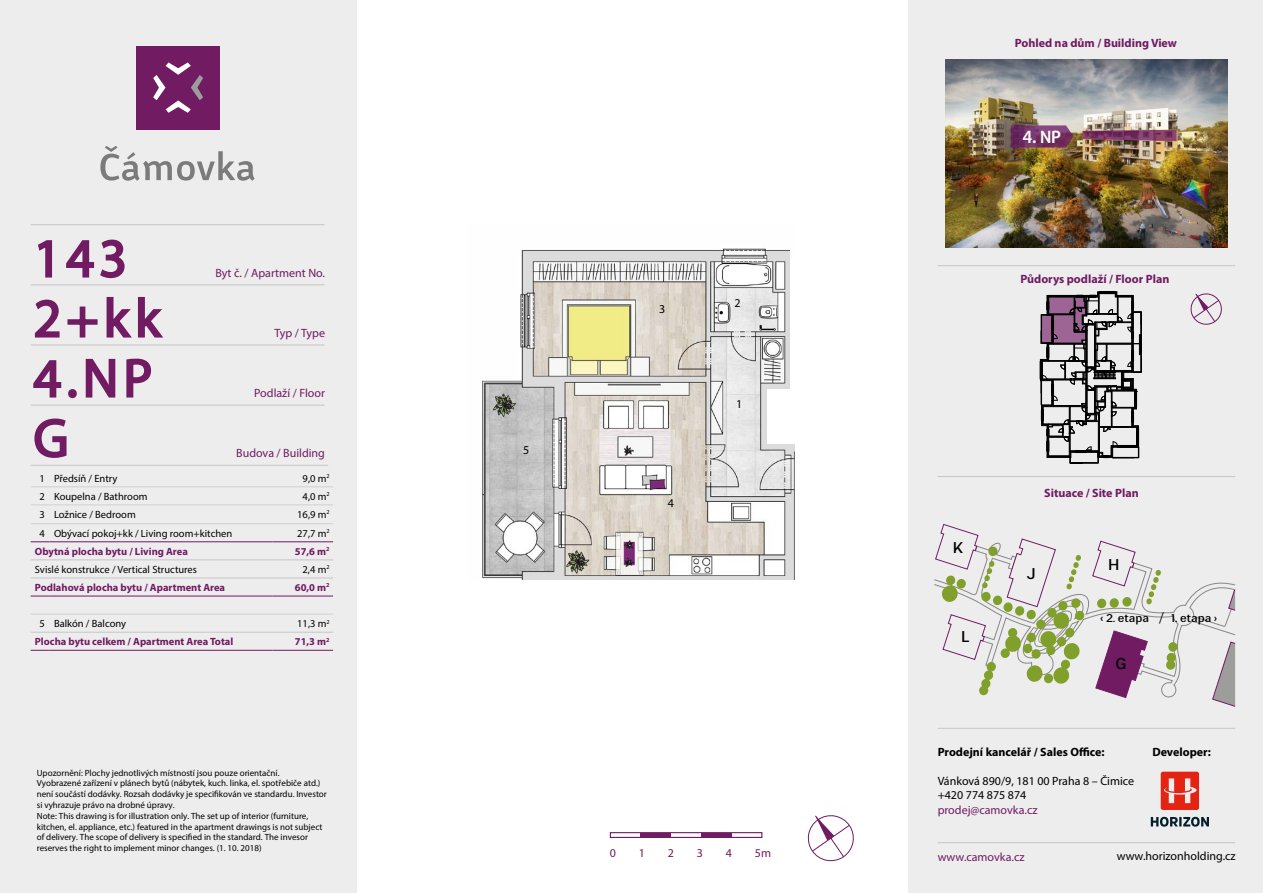
<style>
.page{position:relative;width:1263px;height:893px;background:#fff}
.page>*{position:absolute;margin:0;border:0;box-sizing:border-box;transform-origin:0 0}
.t1{font:54px/60px "Myriad Pro";letter-spacing:.095em;color:#701b62}
.t2{font:700 16.8px "Daxline Pro";color:#fff}
.t3{font:500 16.05px "Caravel";color:#000}
.t4{font:12px "Myriad Pro";color:#701b62}
.t5{font:12px/14.4px "Myriad Pro";color:#000}
.t6{font:700 12px "Myriad Pro";color:#701b62}
.t7{font:700 12px "Myriad Pro";color:#000}
.t8{font:500 12px "Caravel";color:#000}
.t9{font:10.5px "Myriad Pro";color:#000}
.t10{font:700 10.5px "Myriad Pro";color:#701b62}
.t11{font:9px/10.8px "Myriad Pro";color:#000}
</style>
<div class="page">
<img style="left:482px;top:248px;width:312px;height:332px">
<div style="left:767px;top:389px;width:39px;height:54px;background:#fff"></div>
<div style="left:791px;top:251px;width:39px;height:141px;background:#fff"></div>
<div style="left:908px;top:0;width:355px;height:893px;background:#ededed"></div>
<hr style="left:937px;top:476px;width:298px;height:1px;background:#c6c6c6">
<hr style="left:937px;top:728px;width:298px;height:1px;background:#c6c6c6">
<hr style="left:937px;top:842px;width:298px;height:1px;background:#c6c6c6">
<hr style="left:937px;top:265px;width:298px;height:1px;background:#c6c6c6">
<svg style="left:1212px;top:643px;width:24px;height:64px"></svg>
<svg style="left:934px;top:563px;width:301px;height:135px"></svg>
<svg style="left:1146px;top:570px;width:15px;height:35px"></svg>
<svg style="left:1165px;top:642px;width:13px;height:28px"></svg>
<svg style="left:1096px;top:596px;width:36px;height:13px"></svg>
<svg style="left:1228px;top:589px;width:8px;height:22px"></svg>
<svg style="left:1092px;top:540px;width:44px;height:47px"></svg>
<svg style="left:935px;top:523px;width:150px;height:173px"></svg>
<svg style="left:1095px;top:630px;width:53px;height:68px"></svg>
<img style="left:946px;top:60px;width:281px;height:187px">
<div style="left:0;top:0;width:356px;height:893px;background:#ededed"></div>
<svg style="left:100px;top:146px;width:155px;height:35px"></svg>
<div style="left:136px;top:46px;width:84px;height:84px;background:#701b62"></div>
<svg style="left:153px;top:62px;width:50px;height:51px"></svg>
<hr style="left:31px;top:284px;width:293px;height:1px;background:#c6c6c6">
<hr style="left:31px;top:224px;width:293px;height:1px;background:#c6c6c6">
<hr style="left:31px;top:345px;width:293px;height:1px;background:#c6c6c6">
<hr style="left:31px;top:405px;width:293px;height:1px;background:#c6c6c6">
<hr style="left:31px;top:465px;width:297px;height:1px;background:#c6c6c6">
<svg style="left:1151px;top:817px;width:58px;height:10px"></svg>
<svg style="left:1161px;top:772px;width:38px;height:38px"></svg>
<svg style="left:1190px;top:293px;width:32px;height:32px"></svg>
<svg style="left:807px;top:815px;width:47px;height:47px"></svg>
<div style="left:610px;top:832px;width:152px;height:6px;border:1px solid #701b62"></div>
<hr style="left:701px;top:833px;width:31px;height:4px;background:#701b62">
<hr style="left:640px;top:833px;width:31px;height:4px;background:#701b62">
<svg style="left:1040px;top:292px;width:102px;height:172px"></svg>
<svg style="left:38px;top:240px;width:15px;height:38px"></svg>
<svg style="left:66px;top:239px;width:59px;height:40px"></svg>
<svg style="left:34px;top:299px;width:64px;height:39px"></svg>
<svg style="left:106px;top:296px;width:57px;height:42px"></svg>
<svg style="left:33px;top:360px;width:29px;height:38px"></svg>
<div style="left:68px;top:389px;width:9px;height:9px;border:2px solid #701b62;border-radius:50%"></div>
<svg style="left:85px;top:358px;width:31px;height:40px"></svg>
<svg style="left:126px;top:358px;width:26px;height:40px"></svg>
<svg style="left:34px;top:418px;width:33px;height:40px"></svg>
<svg style="left:31px;top:559px;width:19px;height:1px"></svg>
<hr style="left:50px;top:559px;width:223px;height:1px;background:#c6c6c6">
<hr style="left:273px;top:559px;width:60px;height:1px;background:#c6c6c6">
<svg style="left:31px;top:632px;width:19px;height:1px"></svg>
<hr style="left:50px;top:632px;width:223px;height:1px;background:#c6c6c6">
<hr style="left:273px;top:632px;width:60px;height:1px;background:#c6c6c6">
<svg style="left:31px;top:486px;width:19px;height:1px"></svg>
<hr style="left:50px;top:486px;width:223px;height:1px;background:#d0d0d0">
<hr style="left:273px;top:486px;width:60px;height:1px;background:#d0d0d0">
<svg style="left:31px;top:504px;width:19px;height:1px"></svg>
<hr style="left:50px;top:504px;width:223px;height:1px;background:#d0d0d0">
<hr style="left:273px;top:504px;width:60px;height:1px;background:#d0d0d0">
<svg style="left:31px;top:523px;width:19px;height:1px"></svg>
<hr style="left:50px;top:523px;width:223px;height:1px;background:#d0d0d0">
<hr style="left:273px;top:523px;width:60px;height:1px;background:#d0d0d0">
<svg style="left:31px;top:614px;width:19px;height:1px"></svg>
<hr style="left:50px;top:614px;width:223px;height:1px;background:#d0d0d0">
<hr style="left:273px;top:614px;width:60px;height:1px;background:#d0d0d0">
<svg style="left:31px;top:596px;width:19px;height:1px"></svg>
<hr style="left:50px;top:596px;width:223px;height:1px;background:#701b62">
<hr style="left:273px;top:596px;width:60px;height:1px;background:#701b62">
<svg style="left:31px;top:650px;width:19px;height:1px"></svg>
<hr style="left:50px;top:650px;width:223px;height:1px;background:#701b62">
<hr style="left:273px;top:650px;width:60px;height:1px;background:#701b62">
<svg style="left:31px;top:578px;width:19px;height:1px"></svg>
<hr style="left:50px;top:578px;width:223px;height:1px;background:#c6c6c6">
<hr style="left:273px;top:578px;width:60px;height:1px;background:#c6c6c6">
<svg style="left:31px;top:541px;width:19px;height:1px"></svg>
<hr style="left:50px;top:541px;width:223px;height:1px;background:#701b62">
<hr style="left:273px;top:541px;width:60px;height:1px;background:#701b62">
<svg style="left:1011px;top:125px;width:63px;height:23px"></svg>
<svg style="left:1082px;top:130px;width:95px;height:11px"></svg>
<h1 class="t1" style="left:34px;top:227px;width:128px">143<br>2+kk<br>4.NP<br>G</h1>
<p class="t9" style="left:40px;top:472px;width:79px">1 Předsíň / Entry</p>
<p class="t9" style="left:303px;top:472px;width:29px">9,0 m<sup>2</sup></p>
<p class="t9" style="left:40px;top:490px;width:109px">2 Koupelna / Bathroom</p>
<p class="t9" style="left:303px;top:490px;width:29px">4,0 m<sup>2</sup></p>
<p class="t9" style="left:40px;top:508px;width:98px">3 Ložnice / Bedroom</p>
<p class="t9" style="left:297px;top:508px;width:34px">16,9 m<sup>2</sup></p>
<p class="t9" style="left:40px;top:527px;width:194px">4 Obývací pokoj+kk / Living room+kitchen</p>
<p class="t9" style="left:297px;top:527px;width:34px">27,7 m<sup>2</sup></p>
<p class="t10" style="left:35px;top:544px;width:155px">Obytná plocha bytu / Living Area</p>
<p class="t10" style="left:295px;top:544px;width:36px">57,6 m<sup>2</sup></p>
<p class="t9" style="left:35px;top:563px;width:164px">Svislé konstrukce / Vertical Structures</p>
<p class="t9" style="left:303px;top:563px;width:29px">2,4 m<sup>2</sup></p>
<p class="t10" style="left:35px;top:581px;width:192px">Podlahová plocha bytu / Apartment Area</p>
<p class="t10" style="left:295px;top:581px;width:36px">60,0 m<sup>2</sup></p>
<p class="t9" style="left:40px;top:617px;width:88px">5 Balkón / Balcony</p>
<p class="t9" style="left:297px;top:617px;width:34px">11,3 m<sup>2</sup></p>
<p class="t10" style="left:35px;top:635px;width:200px">Plocha bytu celkem / Apartment Area Total</p>
<p class="t10" style="left:295px;top:635px;width:36px">71,3 m<sup>2</sup></p>
<h3 class="t4" style="left:215px;top:265px;width:111px">Byt č. / Apartment No.</h3>
<h3 class="t4" style="left:274px;top:325px;width:52px">Typ / Type</h3>
<h3 class="t4" style="left:254px;top:385px;width:72px">Podlaží / Floor</h3>
<h3 class="t4" style="left:236px;top:445px;width:90px">Budova / Building</h3>
<p class="t11" style="left:37px;top:767px;width:292px">Upozornění: Plochy jednotlivých místností jsou pouze orientační.<br>Vyobrazené zařízení v plánech bytů (nábytek, kuch. linka, el. spotřebiče atd.) není součástí dodávky. Rozsah dodávky je specifikován ve standardu. Investor si vyhrazuje právo na drobné úpravy.<br>Note: This drawing is for illustration only. The set up of interior (furniture, kitchen, el. appliance, etc.) featured in the apartment drawings is not subject of delivery. The scope of delivery is specified in the standard. The invesor reserves the right to implement minor changes. (1. 10. 2018)</p>
<h3 class="t5" style="left:523px;top:442px;width:8px">5</h3>
<h3 class="t5" style="left:659px;top:301px;width:8px">3</h3>
<h3 class="t5" style="left:668px;top:496px;width:8px">4</h3>
<h3 class="t5" style="left:734px;top:296px;width:8px">2</h3>
<h3 class="t5" style="left:736px;top:397px;width:8px">1</h3>
<h3 class="t4" style="left:610px;top:845px;width:8px">0</h3>
<h3 class="t4" style="left:639px;top:845px;width:8px">1</h3>
<h3 class="t4" style="left:668px;top:845px;width:8px">2</h3>
<h3 class="t4" style="left:697px;top:845px;width:8px">3</h3>
<h3 class="t4" style="left:726px;top:845px;width:8px">4</h3>
<h3 class="t4" style="left:755px;top:845px;width:18px">5m</h3>
<h3 class="t6" style="left:1015px;top:35px;width:164px">Pohled na dům / Building View</h3>
<h2 class="t2" style="left:1022px;top:126px;width:40px">4. NP</h2>
<h3 class="t6" style="left:1020px;top:271px;width:151px">Půdorys podlaží / Floor Plan</h3>
<h3 class="t3" style="left:953px;top:538px;width:12px">K</h3>
<h3 class="t3" style="left:961px;top:627px;width:10px">L</h3>
<h3 class="t6" style="left:1044px;top:485px;width:96px">Situace / Site Plan</h3>
<h3 class="t3" style="left:1027px;top:565px;width:10px">J</h3>
<h3 class="t3" style="left:1108px;top:555px;width:13px">H</h3>
<h3 class="t8" style="left:1100px;top:611px;width:119px">‹ 2. etapa / 1. etapa ›</h3>
<h3 class="t3" style="left:1115px;top:655px;width:13px">G</h3>
<h3 class="t7" style="left:938px;top:744px;width:169px">Prodejní kancelář / Sales Office:</h3>
<h3 class="t5" style="left:938px;top:773px;width:198px">Vánková 890/9, 181 00 Praha 8 – Čimice +420 774 875 874</h3>
<h3 class="t4" style="left:938px;top:802px;width:101px">prodej@camovka.cz</h3>
<h3 class="t7" style="left:1152px;top:744px;width:60px">Developer:</h3>
<h3 class="t4" style="left:938px;top:849px;width:88px">www.camovka.cz</h3>
<h3 class="t5" style="left:1117px;top:849px;width:120px">www.horizonholding.cz</h3>
</div>
